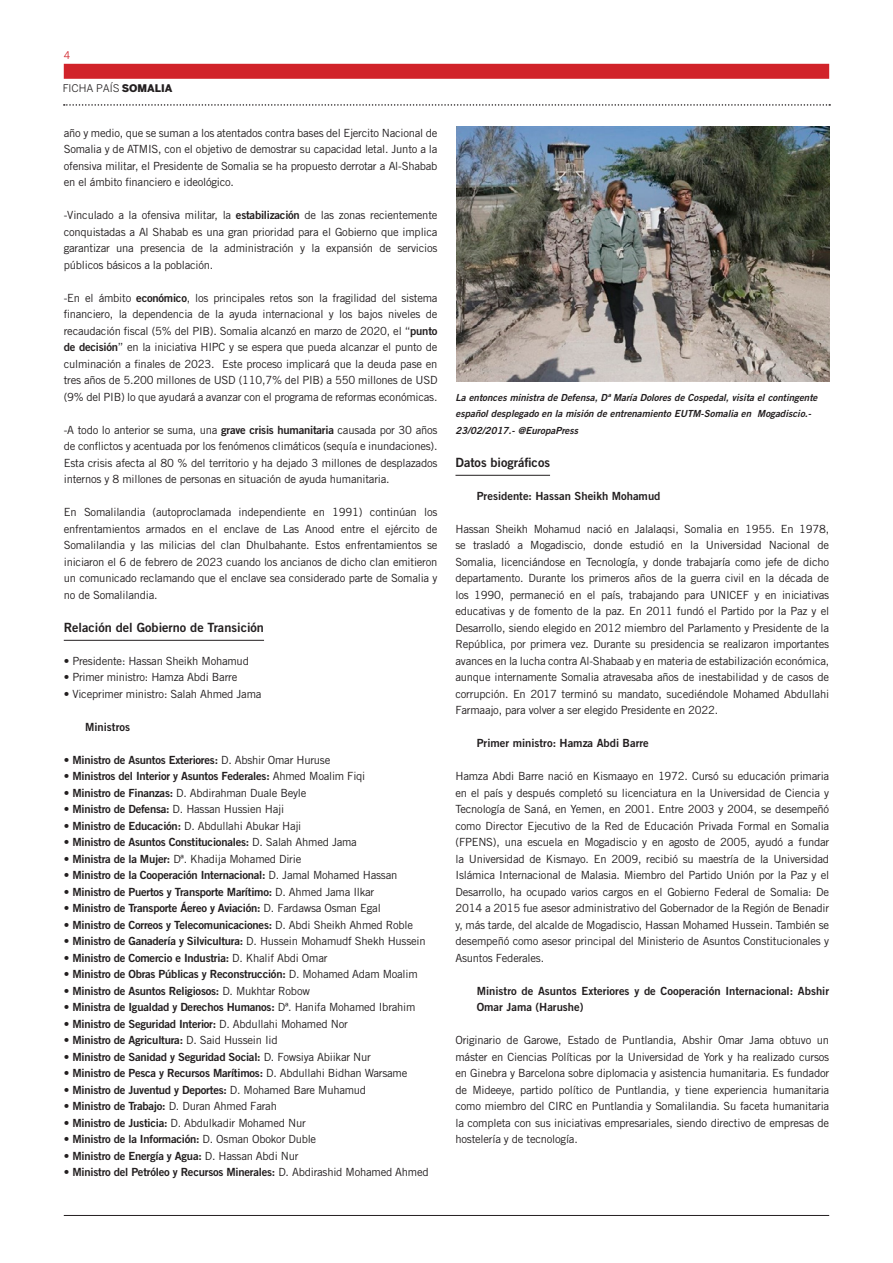
<style>
.page{position:relative;width:893px;height:1263px;background:#fff}
.page>*{position:absolute;margin:0;border:0;box-sizing:border-box;transform-origin:0 0}
.TITULO_3º_NIVEL{font:12.75px "Trade Gothic LT Std Bd 2";color:#231f20}
.TEXTO_NORMAL{font:11.25px/16.5px "Trade Gothic LT Std";letter-spacing:-.02em;color:#231f20;text-align:justify}
.TEXTO_NORMAL-2{font:11.25px "Trade Gothic LT Std Bd 2";letter-spacing:-.02em;color:#231f20}
.TITULO_4º_NIVEL{font:11.25px/16.5px "Trade Gothic LT Std Bd 2";color:#231f20}
.t1{font:10.5px "Benton Sans";color:#231f20}
.t2{font:10.5px "Benton Sans";color:#d1232a}
.TEXTO_PIE_DE_FOTO{font:9.75px/16.5px "Trade Gothic LT Std Bd 2 Obl";color:#231f20}
.s1{font-weight:900}
.s2{font-family:"Trade Gothic LT Std Bd 2"}
.s3{font-family:"Trade Gothic LT Std"}
</style>
<div class="page">
<div style="left:64px;top:64px;width:765px;height:15px;background:#d1232a"></div>
<hr style="left:64px;top:1215px;width:765px;height:1px;background:#231f20">
<svg style="left:64px;top:104px;width:766px;height:2px"></svg>
<hr style="left:64px;top:640px;width:200px;height:1px;background:#231f20">
<hr style="left:455px;top:475px;width:95px;height:1px;background:#231f20">
<img style="left:456px;top:127px;width:374px;height:255px">
<p class="t2" style="left:64px;top:49px;width:8px">4</p>
<p class="t1" style="left:63px;top:82px;width:111px">FICHA PAÍS <span class="s1">SOMALIA</span></p>
<p class="TEXTO_NORMAL" style="left:64px;top:124px;width:375px">año y medio, que se suman a los atentados contra bases del Ejercito Nacional de Somalia y de ATMIS, con el objetivo de demostrar su capacidad letal. Junto a la ofensiva militar, el Presidente de Somalia se ha propuesto derrotar a Al-Shabab en el ámbito financiero e ideológico.</p>
<p class="TEXTO_NORMAL" style="left:64px;top:207px;width:375px">-Vinculado a la ofensiva militar, la <span class="s2">estabilización</span> de las zonas recientemente conquistadas a Al Shabab es una gran prioridad para el Gobierno que implica garantizar una presencia de la administración y la expansión de servicios públicos básicos a la población.</p>
<p class="TEXTO_NORMAL" style="left:64px;top:289px;width:375px">-En el ámbito <span class="s2">económico</span>, los principales retos son la fragilidad del sistema financiero, la dependencia de la ayuda internacional y los bajos niveles de recaudación fiscal (5% del PIB). Somalia alcanzó en marzo de 2020, el “<span class="s2">punto de decisión</span>” en la iniciativa HIPC y se espera que pueda alcanzar el punto de culminación a finales de 2023. Este proceso implicará que la deuda pase en tres años de 5.200 millones de USD (110,7% del PIB) a 550 millones de USD (9% del PIB) lo que ayudará a avanzar con el programa de reformas económicas.</p>
<p class="TEXTO_NORMAL" style="left:64px;top:421px;width:375px">-A todo lo anterior se suma, una <span class="s2">grave crisis humanitaria</span> causada por 30 años de conflictos y acentuada por los fenómenos climáticos (sequía e inundaciones).<br>Esta crisis afecta al 80 % del territorio y ha dejado 3 millones de desplazados internos y 8 millones de personas en situación de ayuda humanitaria.</p>
<p class="TEXTO_NORMAL" style="left:64px;top:504px;width:375px">En Somalilandia (autoproclamada independiente en 1991) continúan los enfrentamientos armados en el enclave de Las Anood entre el ejército de Somalilandia y las milicias del clan Dhulbahante. Estos enfrentamientos se iniciaron el 6 de febrero de 2023 cuando los ancianos de dicho clan emitieron un comunicado reclamando que el enclave sea considerado parte de Somalia y no de Somalilandia.</p>
<p class="TITULO_3º_NIVEL" style="left:64px;top:619px;width:202px">Relación del Gobierno de Transición</p>
<p class="TEXTO_NORMAL" style="left:64px;top:652px;width:187px">• Presidente: Hassan Sheikh Mohamud</p>
<p class="TEXTO_NORMAL" style="left:64px;top:669px;width:175px">• Primer ministro: Hamza Abdi Barre</p>
<p class="TEXTO_NORMAL" style="left:64px;top:685px;width:199px">• Viceprimer ministro: Salah Ahmed Jama</p>
<p class="TITULO_4º_NIVEL" style="left:85px;top:718px;width:46px">Ministros</p>
<p class="TEXTO_NORMAL-2" style="left:64px;top:753px;width:268px"><span class="s3">•</span> Ministro de Asuntos Exteriores: <span class="s3">D. Abshir Omar Huruse</span></p>
<p class="TEXTO_NORMAL-2" style="left:64px;top:769px;width:303px"><span class="s3">•</span> Ministros del Interior y Asuntos Federales: <span class="s3">Ahmed Moalim Fiqi</span></p>
<p class="TEXTO_NORMAL" style="left:64px;top:784px;width:244px">• <span class="s2">Ministro de Finanzas:</span> D. Abdirahman Duale Beyle</p>
<p class="TEXTO_NORMAL" style="left:64px;top:801px;width:222px">• <span class="s2">Ministro de Defensa:</span> D. Hassan Hussien Haji</p>
<p class="TEXTO_NORMAL" style="left:64px;top:817px;width:239px">• <span class="s2">Ministro de Educación:</span> D. Abdullahi Abukar Haji</p>
<p class="TEXTO_NORMAL-2" style="left:64px;top:835px;width:295px"><span class="s3">•</span> Ministro de Asuntos Constitucionales: <span class="s3">D. Salah Ahmed Jama</span></p>
<p class="TEXTO_NORMAL" style="left:64px;top:850px;width:239px">• <span class="s2">Ministra de la Mujer:</span> Dª. Khadija Mohamed Dirie</p>
<p class="TEXTO_NORMAL-2" style="left:64px;top:868px;width:335px"><span class="s3">•</span> Ministro de la Cooperación Internacional: <span class="s3">D. Jamal Mohamed Hassan</span></p>
<p class="TEXTO_NORMAL-2" style="left:64px;top:885px;width:312px"><span class="s3">•</span> Ministro de Puertos y Transporte Marítimo: <span class="s3">D. Ahmed Jama Ilkar</span></p>
<p class="TEXTO_NORMAL-2" style="left:64px;top:901px;width:318px"><span class="s3">•</span> Ministro de Transporte Áereo y Aviación: <span class="s3">D. Fardawsa Osman Egal</span></p>
<p class="TEXTO_NORMAL-2" style="left:64px;top:918px;width:351px"><span class="s3">•</span> Ministro de Correos y Telecomunicaciones: <span class="s3">D. Abdi Sheikh Ahmed Roble</span></p>
<p class="TEXTO_NORMAL-2" style="left:64px;top:934px;width:363px"><span class="s3">•</span> Ministro de Ganadería y Silvicultura: <span class="s3">D. Hussein Mohamudf Shekh Hussein</span></p>
<p class="TEXTO_NORMAL-2" style="left:64px;top:951px;width:265px"><span class="s3">•</span> Ministro de Comercio e Industria: <span class="s3">D. Khalif Abdi Omar</span></p>
<p class="TEXTO_NORMAL-2" style="left:64px;top:967px;width:356px"><span class="s3">•</span> Ministro de Obras Públicas y Reconstrucción: <span class="s3">D. Mohamed Adam Moalim</span></p>
<p class="TEXTO_NORMAL-2" style="left:64px;top:984px;width:248px"><span class="s3">•</span> Ministro de Asuntos Religiosos: <span class="s3">D. Mukhtar Robow</span></p>
<p class="TEXTO_NORMAL-2" style="left:64px;top:1000px;width:353px"><span class="s3">•</span> Ministra de Igualdad y Derechos Humanos: <span class="s3">Dª. Hanifa Mohamed Ibrahim</span></p>
<p class="TEXTO_NORMAL-2" style="left:64px;top:1017px;width:286px"><span class="s3">•</span> Ministro de Seguridad Interior: <span class="s3">D. Abdullahi Mohamed Nor</span></p>
<p class="TEXTO_NORMAL-2" style="left:64px;top:1033px;width:215px"><span class="s3">•</span> Ministro de Agricultura: <span class="s3">D. Said Hussein Iid</span></p>
<p class="TEXTO_NORMAL-2" style="left:64px;top:1050px;width:309px">• Ministro de Sanidad y Seguridad Social: <span class="s3">D. Fowsiya Abiikar Nur</span></p>
<p class="TEXTO_NORMAL-2" style="left:64px;top:1066px;width:345px"><span class="s3">•</span> Ministro de Pesca y Recursos Marítimos: <span class="s3">D. Abdullahi Bidhan Warsame</span></p>
<p class="TEXTO_NORMAL-2" style="left:64px;top:1083px;width:304px"><span class="s3">•</span> Ministro de Juventud y Deportes: <span class="s3">D. Mohamed Bare Muhamud</span></p>
<p class="TEXTO_NORMAL" style="left:64px;top:1098px;width:215px">• <span class="s2">Ministro de Trabajo:</span> D. Duran Ahmed Farah</p>
<p class="TEXTO_NORMAL" style="left:64px;top:1114px;width:243px">• <span class="s2">Ministro de Justicia:</span> D. Abdulkadir Mohamed Nur</p>
<p class="TEXTO_NORMAL-2" style="left:64px;top:1132px;width:254px"><span class="s3">•</span> Ministro de la Información: <span class="s3">D. Osman Obokor Duble</span></p>
<p class="TEXTO_NORMAL-2" style="left:64px;top:1149px;width:236px"><span class="s3">•</span> Ministro de Energía y Agua: <span class="s3">D. Hassan Abdi Nur</span></p>
<p class="TEXTO_NORMAL-2" style="left:64px;top:1165px;width:366px"><span class="s3">•</span> Ministro del Petróleo y Recursos Minerales: <span class="s3">D. Abdirashid Mohamed Ahmed</span></p>
<p class="TEXTO_PIE_DE_FOTO" style="left:455px;top:389px;width:363px">La entonces ministra de Defensa, Dª María Dolores de Cospedal, visita el contingente español desplegado en la misión de entrenamiento EUTM-Somalia en Mogadiscio.-<br>23/02/2017.- @EuropaPress</p>
<p class="TITULO_3º_NIVEL" style="left:455px;top:454px;width:96px">Datos biográficos</p>
<p class="TITULO_4º_NIVEL" style="left:477px;top:487px;width:185px">Presidente: Hassan Sheikh Mohamud</p>
<p class="TEXTO_NORMAL" style="left:455px;top:520px;width:375px">Hassan Sheikh Mohamud nació en Jalalaqsi, Somalia en 1955. En 1978, se trasladó a Mogadiscio, donde estudió en la Universidad Nacional de Somalia, licenciándose en Tecnología, y donde trabajaría como jefe de dicho departamento. Durante los primeros años de la guerra civil en la década de los 1990, permaneció en el país, trabajando para UNICEF y en iniciativas educativas y de fomento de la paz. En 2011 fundó el Partido por la Paz y el Desarrollo, siendo elegido en 2012 miembro del Parlamento y Presidente de la República, por primera vez. Durante su presidencia se realizaron importantes avances en la lucha contra Al-Shabaab y en materia de estabilización económica, aunque internamente Somalia atravesaba años de inestabilidad y de casos de corrupción. En 2017 terminó su mandato, sucediéndole Mohamed Abdullahi Farmaajo, para volver a ser elegido Presidente en 2022.</p>
<p class="TITULO_4º_NIVEL" style="left:477px;top:735px;width:174px">Primer ministro: Hamza Abdi Barre</p>
<p class="TEXTO_NORMAL" style="left:455px;top:768px;width:375px">Hamza Abdi Barre nació en Kismaayo en 1972. Cursó su educación primaria en el país y después completó su licenciatura en la Universidad de Ciencia y Tecnología de Saná, en Yemen, en 2001. Entre 2003 y 2004, se desempeñó como Director Ejecutivo de la Red de Educación Privada Formal en Somalia (FPENS), una escuela en Mogadiscio y en agosto de 2005, ayudó a fundar la Universidad de Kismayo. En 2009, recibió su maestría de la Universidad Islámica Internacional de Malasia. Miembro del Partido Unión por la Paz y el Desarrollo, ha ocupado varios cargos en el Gobierno Federal de Somalia: De 2014 a 2015 fue asesor administrativo del Gobernador de la Región de Benadir y, más tarde, del alcalde de Mogadiscio, Hassan Mohamed Hussein. También se desempeñó como asesor principal del Ministerio de Asuntos Constitucionales y Asuntos Federales.</p>
<p class="TITULO_4º_NIVEL" style="left:477px;top:982px;width:354px">Ministro de Asuntos Exteriores y de Cooperación Internacional: Abshir<br>Omar Jama (Harushe)</p>
<p class="TEXTO_NORMAL" style="left:455px;top:1032px;width:375px">Originario de Garowe, Estado de Puntlandia, Abshir Omar Jama obtuvo un máster en Ciencias Políticas por la Universidad de York y ha realizado cursos en Ginebra y Barcelona sobre diplomacia y asistencia humanitaria. Es fundador de Mideeye, partido político de Puntlandia, y tiene experiencia humanitaria como miembro del CIRC en Puntlandia y Somalilandia. Su faceta humanitaria la completa con sus iniciativas empresariales, siendo directivo de empresas de hostelería y de tecnología.</p>
</div>
